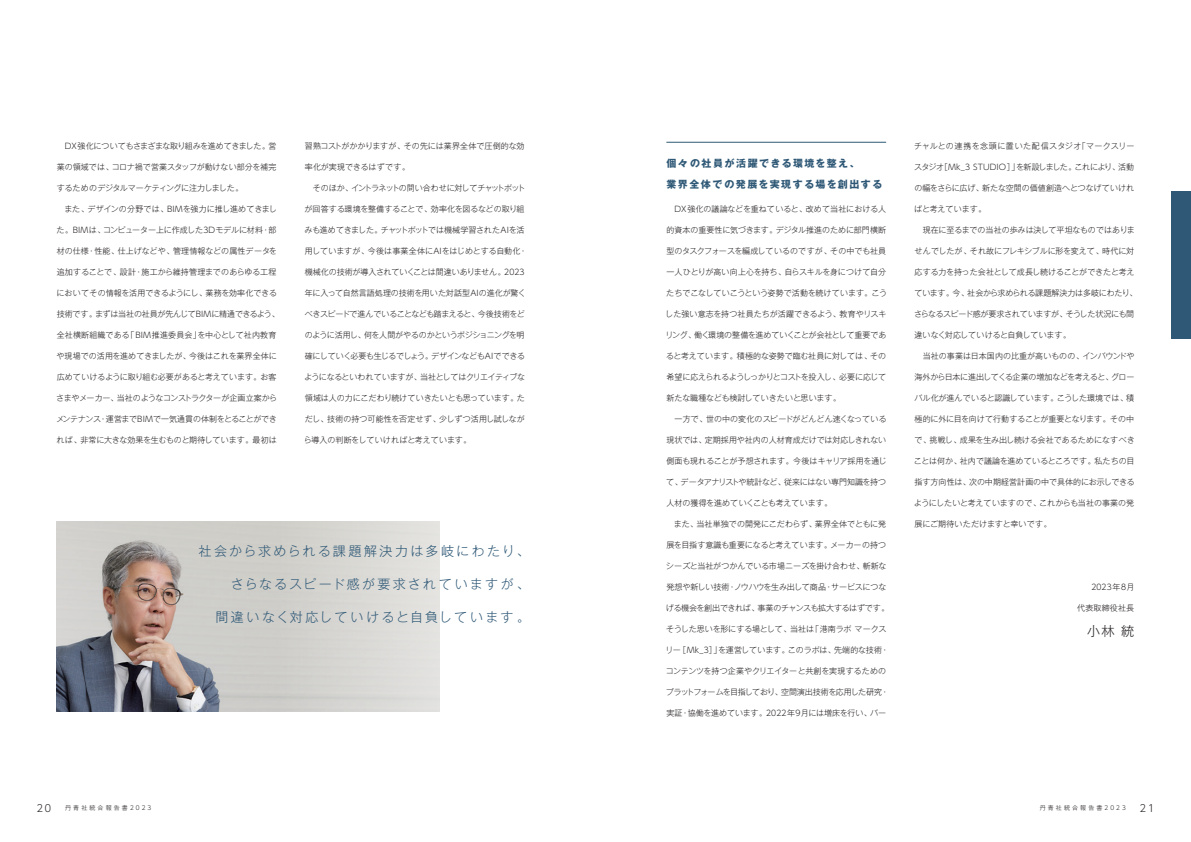
<style>
.page{position:relative;width:1191px;height:842px;background:#fff}
.page>*{position:absolute;margin:0;border:0;box-sizing:border-box;transform-origin:0 0}
.t1{font:300 13px "Gothic MB101 Pr 6 N";letter-spacing:.17em;color:#2e5876}
.t2{font:300 13px "Gothic MB101 Pr 6 N";color:#231f20}
.t3{font:700 10px/21px "Gothic MB101 Pr 6 N";letter-spacing:.15em;color:#2e5876}
.t4{font:300 10px "MO Clear Tone SG";color:#231f20}
.t5{font:300 8px "Gothic MB101 Pr 6 N";letter-spacing:-.01em;color:#231f20}
.t6{font:300 8px "Gothic MB101 Pr 6 N";letter-spacing:-.035em;color:#231f20}
.t7{font:300 8px "Gothic MB101 Pr 6 N";letter-spacing:-.045em;color:#231f20}
.t8{font:300 8px "Gothic MB101 Pr 6 N";letter-spacing:-.03em;color:#231f20}
.t9{font:300 8px "Gothic MB101 Pr 6 N";letter-spacing:.02em;color:#231f20}
.t10{font:300 8px "Gothic MB101 Pr 6 N";letter-spacing:-.04em;color:#231f20}
.t11{font:300 8px "Gothic MB101 Pr 6 N";letter-spacing:.01em;color:#231f20}
.t12{font:300 8px "Gothic MB101 Pr 6 N";letter-spacing:-.07em;color:#231f20}
.t13{font:300 8px "Gothic MB101 Pr 6 N";letter-spacing:-.075em;color:#231f20}
.t14{font:300 8px "Gothic MB101 Pr 6 N";letter-spacing:-.06em;color:#231f20}
.t15{font:300 8px "Gothic MB101 Pr 6 N";letter-spacing:-.055em;color:#231f20}
.t16{font:300 8px "Gothic MB101 Pr 6 N";letter-spacing:.045em;color:#231f20}
.t17{font:300 8px "MO Clear Tone SG";color:#231f20}
.t18{font:300 6px "Gothic MB101 Pr 6 N";letter-spacing:.35em;color:#231f20}
.s1{font-family:"MO Clear Tone SG"}
.s2{font-family:"Gothic MB101 Pr 6 N"}
</style>
<div class="page">
<img style="left:57px;top:522px;width:215px;height:189px">
<div style="left:272px;top:520px;width:170px;height:193px;background:#d8d7d4"></div>
<div style="left:1171px;top:191px;width:20px;height:148px;background:#2e5876"></div>
<hr style="left:666px;top:142px;width:220px;height:1px;background:#2e5876">
<p class="t10" style="left:65px;top:139px;width:213px"><span class="s1">DX</span>強化についてもさまざまな取り組みを進めてきました。営</p>
<p class="t5" style="left:57px;top:160px;width:221px">業の領域では、コロナ禍で営業スタッフが動けない部分を補完</p>
<p class="t8" style="left:57px;top:181px;width:188px">するためのデジタルマーケティングに注力しました。</p>
<p class="t5" style="left:57px;top:202px;width:222px">　また、デザインの分野では、<span class="s1">BIM</span>を強力に推し進めてきまし</p>
<p class="t5" style="left:57px;top:223px;width:221px">た。<span class="s1">BIM</span>は、コンピューター上に作成した<span class="s1">3D</span>モデルに材料・部</p>
<p class="t9" style="left:57px;top:244px;width:222px">材の仕様・性能、仕上げなどや、管理情報などの属性データを</p>
<p class="t11" style="left:57px;top:265px;width:221px">追加することで、設計・施工から維持管理までのあらゆる工程</p>
<p class="t5" style="left:56px;top:286px;width:222px">においてその情報を活用できるようにし、業務を効率化できる</p>
<p class="t5" style="left:57px;top:307px;width:224px">技術です。まずは当社の社員が先んじて<span class="s1">BIM</span>に精通できるよう、</p>
<p class="t9" style="left:57px;top:328px;width:221px">全社横断組織である「<span class="s1">BIM</span>推進委員会」を中心として社内教育</p>
<p class="t5" style="left:57px;top:349px;width:222px">や現場での活用を進めてきましたが、今後はこれを業界全体に</p>
<p class="t5" style="left:57px;top:370px;width:221px">広めていけるように取り組む必要があると考えています。お客</p>
<p class="t8" style="left:56px;top:391px;width:222px">さまやメーカー、当社のようなコンストラクターが企画立案から</p>
<p class="t7" style="left:56px;top:412px;width:222px">メンテナンス・運営まで<span class="s1">BIM</span>で一気通貫の体制をとることができ</p>
<p class="t5" style="left:57px;top:433px;width:222px">れば、非常に大きな効果を生むものと期待しています。最初は</p>
<p class="t5" style="left:305px;top:139px;width:221px">習熟コストがかかりますが、その先には業界全体で圧倒的な効</p>
<p class="t5" style="left:305px;top:160px;width:107px">率化が実現できるはずです。</p>
<p class="t13" style="left:305px;top:181px;width:222px">　そのほか、イントラネットの問い合わせに対してチャットボット</p>
<p class="t5" style="left:304px;top:202px;width:221px">が回答する環境を整備することで、効率化を図るなどの取り組</p>
<p class="t6" style="left:304px;top:223px;width:221px">みも進めてきました。チャットボットでは機械学習された<span class="s1">AI</span>を活</p>
<p class="t5" style="left:305px;top:244px;width:224px">用していますが、今後は事業全体に<span class="s1">AI</span>をはじめとする自動化・</p>
<p class="t5" style="left:305px;top:265px;width:221px">機械化の技術が導入されていくことは間違いありません。<span class="s1">2023</span></p>
<p class="t5" style="left:305px;top:286px;width:222px">年に入って自然言語処理の技術を用いた対話型<span class="s1">AI</span>の進化が驚く</p>
<p class="t15" style="left:305px;top:307px;width:221px">べきスピードで進んでいることなども踏まえると、今後技術をど</p>
<p class="t7" style="left:305px;top:328px;width:221px">のように活用し、何を人間がやるのかというポジショニングを明</p>
<p class="t6" style="left:305px;top:349px;width:222px">確にしていく必要も生じるでしょう。デザインなども<span class="s1">AI</span>でできる</p>
<p class="t6" style="left:304px;top:370px;width:222px">ようになるといわれていますが、当社としてはクリエイティブな</p>
<p class="t5" style="left:305px;top:391px;width:221px">領域は人の力にこだわり続けていきたいとも思っています。た</p>
<p class="t5" style="left:305px;top:412px;width:222px">だし、技術の持つ可能性を否定せず、少しずつ活用し試しなが</p>
<p class="t5" style="left:304px;top:433px;width:169px">ら導入の判断をしていければと考えています。</p>
<h1 class="t1" style="left:198px;top:540px;width:333px">社会から求められる課題解決力は多岐にわたり、</h1>
<h1 class="t1" style="left:231px;top:573px;width:300px">さらなるスピード感が要求されていますが、</h1>
<h1 class="t1" style="left:215px;top:606px;width:316px">間違いなく対応していけると自負しています。</h1>
<p class="t3" style="left:666px;top:152px;width:218px">個々の社員が活躍できる環境を整え、<br>業界全体での発展を実現する場を創出する</p>
<p class="t5" style="left:674px;top:202px;width:213px"><span class="s1">DX</span>強化の議論などを重ねていると、改めて当社における人</p>
<p class="t5" style="left:666px;top:223px;width:221px">的資本の重要性に気づきます。デジタル推進のために部門横断</p>
<p class="t5" style="left:666px;top:244px;width:221px">型のタスクフォースを編成しているのですが、その中でも社員</p>
<p class="t5" style="left:666px;top:265px;width:221px">一人ひとりが高い向上心を持ち、自らスキルを身につけて自分</p>
<p class="t5" style="left:666px;top:286px;width:222px">たちでこなしていこうという姿勢で活動を続けています。こう</p>
<p class="t5" style="left:665px;top:307px;width:222px">した強い意志を持つ社員たちが活躍できるよう、教育やリスキ</p>
<p class="t5" style="left:665px;top:328px;width:222px">リング、働く環境の整備を進めていくことが会社として重要であ</p>
<p class="t5" style="left:666px;top:349px;width:222px">ると考えています。積極的な姿勢で臨む社員に対しては、その</p>
<p class="t7" style="left:666px;top:370px;width:221px">希望に応えられるようしっかりとコストを投入し、必要に応じて</p>
<p class="t5" style="left:666px;top:391px;width:176px">新たな職種なども検討していきたいと思います。</p>
<p class="t5" style="left:666px;top:412px;width:222px">　一方で、世の中の変化のスピードがどんどん速くなっている</p>
<p class="t5" style="left:666px;top:433px;width:221px">現状では、定期採用や社内の人材育成だけでは対応しきれない</p>
<p class="t5" style="left:666px;top:454px;width:222px">側面も現れることが予想されます。今後はキャリア採用を通じ</p>
<p class="t6" style="left:666px;top:475px;width:222px">て、データアナリストや統計など、従来にはない専門知識を持つ</p>
<p class="t5" style="left:666px;top:496px;width:168px">人材の獲得を進めていくことも考えています。</p>
<p class="t5" style="left:666px;top:517px;width:221px">　また、当社単独での開発にこだわらず、業界全体でともに発</p>
<p class="t5" style="left:666px;top:538px;width:221px">展を目指す意識も重要になると考えています。メーカーの持つ</p>
<p class="t5" style="left:666px;top:559px;width:222px">シーズと当社がつかんでいる市場ニーズを掛け合わせ、斬新な</p>
<p class="t5" style="left:666px;top:580px;width:222px">発想や新しい技術・ノウハウを生み出して商品・サービスにつな</p>
<p class="t8" style="left:666px;top:601px;width:225px">げる機会を創出できれば、事業のチャンスも拡大するはずです。</p>
<p class="t5" style="left:666px;top:622px;width:222px">そうした思いを形にする場として、当社は「港南ラボマークス</p>
<p class="t5" style="left:665px;top:643px;width:225px">リー［<span class="s1">Mk_3</span>］」を運営しています。このラボは、先端的な技術・</p>
<p class="t5" style="left:666px;top:664px;width:222px">コンテンツを持つ企業やクリエイターと共創を実現するための</p>
<p class="t14" style="left:666px;top:685px;width:224px">プラットフォームを目指しており、空間演出技術を応用した研究・</p>
<p class="t5" style="left:666px;top:706px;width:221px">実証・協働を進めています。<span class="s1">2022</span>年<span class="s1">9</span>月には増床を行い、バー</p>
<p class="t16" style="left:914px;top:139px;width:222px">チャルとの連携を念頭に置いた配信スタジオ「マークスリー</p>
<p class="t12" style="left:914px;top:160px;width:221px">スタジオ［<span class="s1">Mk_3 STUDIO</span>］」を新設しました。これにより、活動</p>
<p class="t5" style="left:914px;top:181px;width:221px">の幅をさらに広げ、新たな空間の価値創造へとつなげていけれ</p>
<p class="t5" style="left:914px;top:202px;width:74px">ばと考えています。</p>
<p class="t5" style="left:914px;top:223px;width:222px">　現在に至るまでの当社の歩みは決して平坦なものではありま</p>
<p class="t5" style="left:914px;top:244px;width:221px">せんでしたが、それ故にフレキシブルに形を変えて、時代に対</p>
<p class="t5" style="left:914px;top:265px;width:222px">応する力を持った会社として成長し続けることができたと考え</p>
<p class="t5" style="left:914px;top:286px;width:225px">ています。今、社会から求められる課題解決力は多岐にわたり、</p>
<p class="t10" style="left:914px;top:307px;width:222px">さらなるスピード感が要求されていますが、そうした状況にも間</p>
<p class="t5" style="left:914px;top:328px;width:158px">違いなく対応していけると自負しています。</p>
<p class="t5" style="left:914px;top:349px;width:221px">　当社の事業は日本国内の比重が高いものの、インバウンドや</p>
<p class="t6" style="left:914px;top:370px;width:221px">海外から日本に進出してくる企業の増加などを考えると、グロー</p>
<p class="t5" style="left:914px;top:391px;width:221px">バル化が進んでいると認識しています。こうした環境では、積</p>
<p class="t5" style="left:914px;top:412px;width:221px">極的に外に目を向けて行動することが重要となります。その中</p>
<p class="t5" style="left:914px;top:433px;width:222px">で、挑戦し、成果を生み出し続ける会社であるためになすべき</p>
<p class="t5" style="left:914px;top:454px;width:222px">ことは何か、社内で議論を進めているところです。私たちの目</p>
<p class="t5" style="left:914px;top:475px;width:222px">指す方向性は、次の中期経営計画の中で具体的にお示しできる</p>
<p class="t5" style="left:914px;top:496px;width:222px">ようにしたいと考えていますので、これからも当社の事業の発</p>
<p class="t11" style="left:914px;top:517px;width:139px">展にご期待いただけますと幸いです。</p>
<p class="t17" style="left:1091px;top:581px;width:45px">2023<span class="s2">年</span>8<span class="s2">月</span></p>
<p class="t9" style="left:1077px;top:601px;width:58px">代表取締役社長</p>
<h1 class="t2" style="left:1087px;top:620px;width:49px">小林統</h1>
<p class="t4" style="left:37px;top:801px;width:16px">20</p>
<p class="t18" style="left:65px;top:803px;width:87px">丹青社統合報告書<span class="s1">2023</span></p>
<p class="t18" style="left:1039px;top:803px;width:87px">丹青社統合報告書<span class="s1">2023</span></p>
<p class="t4" style="left:1139px;top:801px;width:16px">21</p>
</div>
